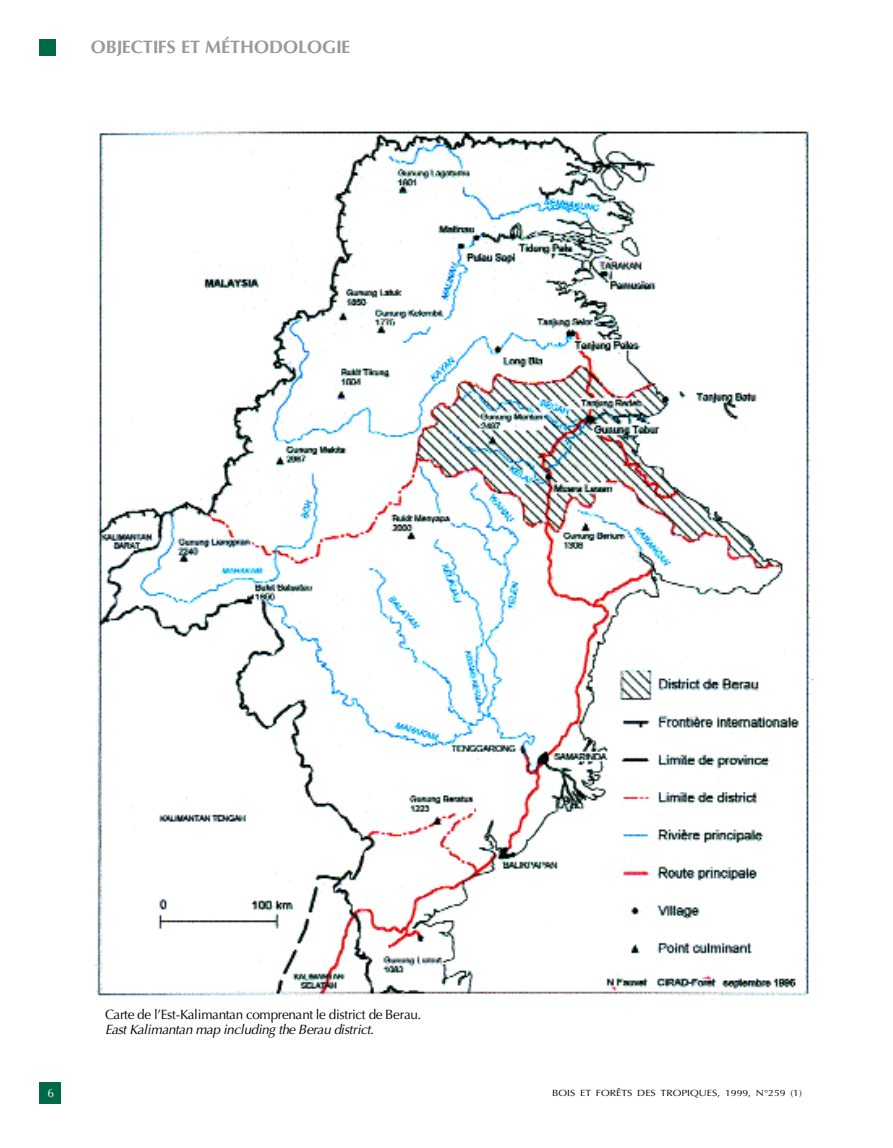
<style>
.page{position:relative;width:893px;height:1148px;background:#fff}
.page>*{position:absolute;margin:0;border:0;box-sizing:border-box;transform-origin:0 0}
.t1{font:700 18px "Optima";color:#999}
.t2{font:13.5px "Optima";letter-spacing:-.03em;color:#000}
.t3{font:italic 13.5px "Optima";letter-spacing:-.03em;color:#000}
.t4{font:12px "Optima";color:#fff}
.t5{font:9px "Optima";color:#000;scale:1.16 1}
</style>
<div class="page">
<div style="left:40px;top:1082px;width:21px;height:21px;background:#006947"></div>
<div style="left:40px;top:40px;width:16px;height:16px;background:#006947"></div>
<img style="left:95px;top:128px;width:719px;height:870px">
<h1 class="t1" style="left:91px;top:40px;width:261px">OBJECTIFS ET MÉTHODOLOGIE</h1>
<p class="t2" style="left:105px;top:1009px;width:318px">Carte de l’Est-Kalimantan comprenant le district de Berau.</p>
<p class="t3" style="left:105px;top:1024px;width:270px">East Kalimantan map including the Berau district.</p>
<p class="t4" style="left:48px;top:1087px;width:8px">6</p>
<p class="t5" style="left:552px;top:1089px;width:217px">BOIS ET FORÊTS DES TROPIQUES, 1999, N°259 (1)</p>
</div>
